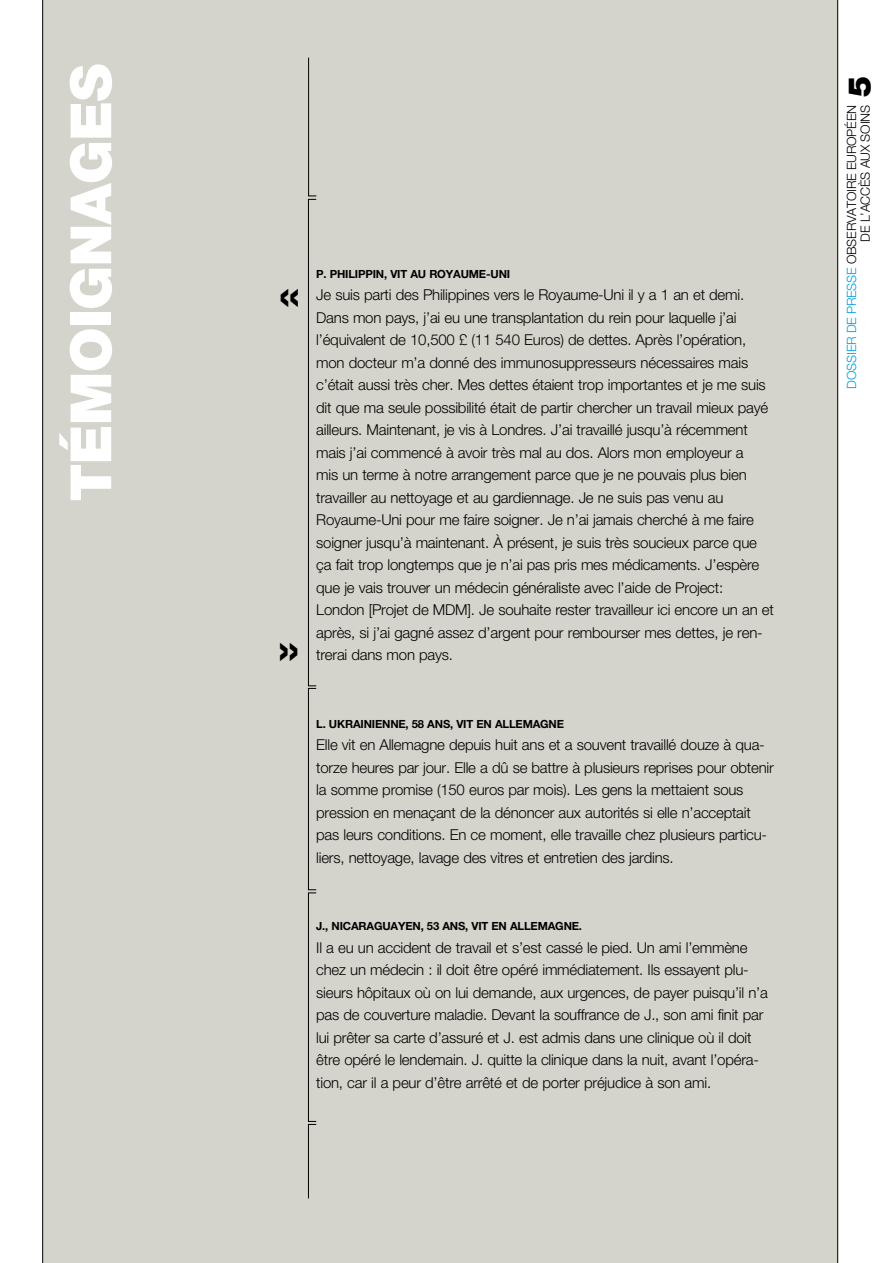
<style>
.page{position:relative;width:893px;height:1263px;background:#fff}
.page>*{position:absolute;margin:0;border:0;box-sizing:border-box;transform-origin:0 0}
.t1{font:900 56.85px "Helvetica Neue";letter-spacing:-.015em;color:#fff}
.t2{font:700 48px "Helvetica Neue";color:#000}
.t3{font:900 31.5px "Helvetica Neue";color:#000}
.t4{font:300 15px/22.5px "Helvetica Neue";letter-spacing:-.015em;color:#000}
.t5{font:300 12.75px/13.5px "Helvetica Neue";color:#000;text-align:right}
.t6{font:700 11.25px "Helvetica Neue";letter-spacing:-.015em;color:#000}
.s1{color:#009ddb}
</style>
<div class="page">
<div style="left:43px;top:0;width:795px;height:1263px;background:#d5d4cc"></div>
<hr style="left:42px;top:0;width:1px;height:1263px;background:#000">
<svg style="left:308px;top:1124px;width:9px;height:75px"></svg>
<div style="left:308px;top:199px;width:8px;height:487px;border:1px solid #000"></div>
<div style="left:308px;top:688px;width:8px;height:202px;border:1px solid #000"></div>
<div style="left:308px;top:893px;width:8px;height:229px;border:1px solid #000"></div>
<hr style="left:837px;top:0;width:1px;height:1263px;background:#000">
<svg style="left:308px;top:57px;width:9px;height:139px"></svg>
<h1 class="t1" style="left:57px;top:501px;width:438px;rotate:-90deg">témoignages</h1>
<h2 class="t2" style="left:279px;top:264px;width:23px">«</h2>
<h2 class="t2" style="left:278px;top:618px;width:23px">»</h2>
<p class="t6" style="left:316px;top:267px;width:195px">P. PH ILIPPIN, VIT AU ROYAUME-UNI</p>
<p class="t4" style="left:316px;top:283px;width:459px">Je suis parti des Philippines vers le Royaume-Uni il y a 1 an et demi.<br>Dans mon pays, j’ai eu une transplantation du rein pour laquelle j’ai l’équivalent de 10,500 £ (11 540 Euros) de dettes. Après l’opération, mon docteur m’a donné des immunosuppresseurs nécessaires mais c’était aussi très cher. Mes dettes étaient trop importantes et je me suis dit que ma seule possibilité était de partir chercher un travail mieux payé ailleurs. Maintenant, je vis à Londres. J’ai travaillé jusqu’à récemment mais j’ai commencé à avoir très mal au dos. Alors mon employeur a<br>mis un terme à notre arrangement parce que je ne pouvais plus bien travailler au nettoyage et au gardiennage. Je ne suis pas venu au Royaume-Uni pour me faire soigner. Je n’ai jamais cherché à me faire soigner jusqu’à maintenant. à présent, je suis très soucieux parce que ça fait trop longtemps que je n’ai pas pris mes médicaments. J’espère que je vais trouver un médecin généraliste avec l’aide de Project:<br>London [Projet de MDM]. Je souhaite rester travailleur ici encore un an et après, si j’ai gagné assez d’argent pour rembourser mes dettes, je ren&shy;trerai dans mon pays.</p>
<p class="t6" style="left:316px;top:717px;width:249px">L. UKRAINIENNE, 58 ANS, VIT EN ALLEMAGNE</p>
<p class="t4" style="left:316px;top:733px;width:459px">Elle vit en Allemagne depuis huit ans et a souvent travaillé douze à qua&shy;torze heures par jour. Elle a dû se battre à plusieurs reprises pour obtenir la somme promise (150 euros par mois). Les gens la mettaient sous pression en menaçant de la dénoncer aux autorités si elle n’acceptait pas leurs conditions. En ce moment, elle travaille chez plusieurs particu&shy;liers, nettoyage, lavage des vitres et entretien des jardins.</p>
<p class="t6" style="left:316px;top:919px;width:267px">J., NICARAGUAYEN, 53 ANS, VIT EN ALLEMAGNE.</p>
<p class="t4" style="left:316px;top:936px;width:453px">Il a eu un accident de travail et s’est cassé le pied. Un ami l’emmène chez un médecin : il doit être opéré immédiatement. Ils essayent plu&shy;sieurs hôpitaux où on lui demande, aux urgences, de payer puisqu’il n’a pas de couverture maladie. Devant la souffrance de J., son ami finit par lui prêter sa carte d’assuré et J. est admis dans une clinique où il doit être opéré le lendemain. J. quitte la clinique dans la nuit, avant l’opéra&shy;tion, car il a peur d’être arrêté et de porter préjudice à son ami.</p>
<h3 class="t3" style="left:841px;top:97px;width:23px;rotate:-90deg">5</h3>
<p class="t5" style="left:845px;top:389px;width:284px;rotate:-90deg"><span class="s1">dossier de presse</span> Observatoire européen de l’accès aux soins</p>
</div>
